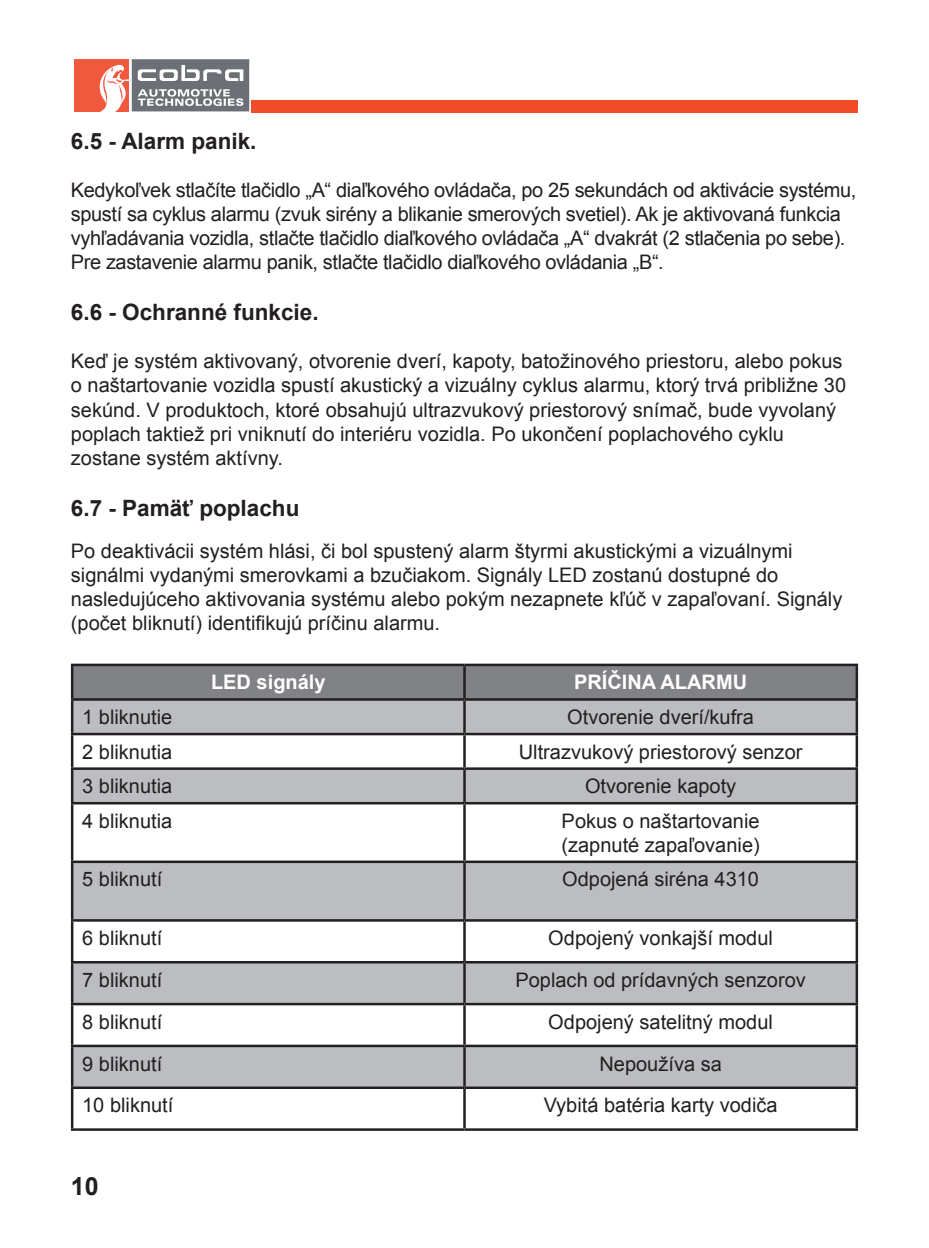
<style>
.page{position:relative;width:929px;height:1248px;background:#fff}
.page>*{position:absolute;margin:0;border:0;box-sizing:border-box;transform-origin:0 0}
.t1{font:700 25px "Arial";color:#231f20}
.t2{font:700 22.5px "Arial";color:#231f20}
.t3{font:20px/24px "Arial";color:#231f20}
.t4{font:20px/24px "Arial";letter-spacing:-.02em;color:#231f20}
.t5{font:700 20px "Arial";color:#fff}
</style>
<div class="page">
<div style="left:245px;top:100px;width:612px;height:12px;background:#f04c27"></div>
<div style="left:72px;top:56px;width:178px;height:57px;background:linear-gradient(to right,#fff,#fff)"></div>
<div style="left:74px;top:59px;width:55px;height:52px;background:#f0593d"></div>
<svg style="left:99px;top:59px;width:150px;height:52px"></svg>
<div style="left:73px;top:666px;width:782px;height:32px;background:#808285"></div>
<svg style="left:73px;top:700px;width:782px;height:386px;fill:#bcbdc0"></svg>
<hr style="left:71px;top:663px;width:393px;height:3px;background:#231f20">
<hr style="left:71px;top:666px;width:2px;height:32px;background:#231f20">
<hr style="left:464px;top:663px;width:393px;height:3px;background:#231f20">
<hr style="left:463px;top:666px;width:2px;height:32px;background:#231f20">
<hr style="left:855px;top:666px;width:2px;height:32px;background:#231f20">
<hr style="left:71px;top:698px;width:393px;height:2px;background:#231f20">
<hr style="left:71px;top:700px;width:2px;height:32px;background:#231f20">
<hr style="left:464px;top:698px;width:393px;height:2px;background:#231f20">
<hr style="left:463px;top:700px;width:2px;height:32px;background:#231f20">
<hr style="left:855px;top:700px;width:2px;height:32px;background:#231f20">
<hr style="left:71px;top:732px;width:393px;height:3px;background:#231f20">
<hr style="left:71px;top:735px;width:2px;height:32px;background:#231f20">
<hr style="left:464px;top:732px;width:393px;height:3px;background:#231f20">
<hr style="left:463px;top:735px;width:2px;height:32px;background:#231f20">
<hr style="left:855px;top:735px;width:2px;height:32px;background:#231f20">
<hr style="left:71px;top:767px;width:393px;height:2px;background:#231f20">
<hr style="left:71px;top:769px;width:2px;height:32px;background:#231f20">
<hr style="left:464px;top:767px;width:393px;height:2px;background:#231f20">
<hr style="left:463px;top:769px;width:2px;height:32px;background:#231f20">
<hr style="left:855px;top:769px;width:2px;height:32px;background:#231f20">
<hr style="left:71px;top:801px;width:393px;height:3px;background:#231f20">
<hr style="left:71px;top:804px;width:2px;height:56px;background:#231f20">
<hr style="left:464px;top:801px;width:393px;height:3px;background:#231f20">
<hr style="left:463px;top:804px;width:2px;height:56px;background:#231f20">
<hr style="left:855px;top:804px;width:2px;height:56px;background:#231f20">
<hr style="left:71px;top:860px;width:393px;height:3px;background:#231f20">
<hr style="left:71px;top:863px;width:2px;height:56px;background:#231f20">
<hr style="left:71px;top:919px;width:393px;height:2px;background:#231f20">
<hr style="left:71px;top:921px;width:2px;height:39px;background:#231f20">
<hr style="left:463px;top:921px;width:2px;height:39px;background:#231f20">
<hr style="left:855px;top:921px;width:2px;height:39px;background:#231f20">
<hr style="left:71px;top:1005px;width:2px;height:39px;background:#231f20">
<hr style="left:463px;top:1005px;width:2px;height:39px;background:#231f20">
<hr style="left:855px;top:1005px;width:2px;height:39px;background:#231f20">
<hr style="left:71px;top:1044px;width:393px;height:3px;background:#231f20">
<hr style="left:71px;top:1047px;width:2px;height:39px;background:#231f20">
<hr style="left:464px;top:1044px;width:393px;height:3px;background:#231f20">
<hr style="left:463px;top:1047px;width:2px;height:39px;background:#231f20">
<hr style="left:855px;top:1047px;width:2px;height:39px;background:#231f20">
<hr style="left:71px;top:1086px;width:393px;height:2px;background:#231f20">
<hr style="left:71px;top:1088px;width:2px;height:40px;background:#231f20">
<hr style="left:464px;top:1086px;width:393px;height:2px;background:#231f20">
<hr style="left:463px;top:1088px;width:2px;height:40px;background:#231f20">
<hr style="left:855px;top:1088px;width:2px;height:40px;background:#231f20">
<hr style="left:71px;top:1128px;width:393px;height:2px;background:#231f20">
<hr style="left:464px;top:1128px;width:393px;height:2px;background:#231f20">
<hr style="left:464px;top:860px;width:393px;height:3px;background:#231f20">
<hr style="left:463px;top:863px;width:2px;height:56px;background:#231f20">
<hr style="left:855px;top:863px;width:2px;height:56px;background:#231f20">
<hr style="left:464px;top:919px;width:393px;height:2px;background:#231f20">
<hr style="left:71px;top:960px;width:393px;height:3px;background:#231f20">
<hr style="left:71px;top:963px;width:2px;height:39px;background:#231f20">
<hr style="left:464px;top:960px;width:393px;height:3px;background:#231f20">
<hr style="left:463px;top:963px;width:2px;height:39px;background:#231f20">
<hr style="left:855px;top:963px;width:2px;height:39px;background:#231f20">
<hr style="left:71px;top:1002px;width:393px;height:3px;background:#231f20">
<hr style="left:464px;top:1002px;width:393px;height:3px;background:#231f20">
<p class="t2" style="left:71px;top:127px;width:187px">6.5 - Alarm panik.</p>
<p class="t4" style="left:71px;top:178px;width:786px">Kedykoľvek stlačíte tlačidlo „A“ diaľkového ovládača, po 25 sekundách od aktivácie systému, spustí sa cyklus alarmu (zvuk sirény a blikanie smerových svetiel). Ak je aktivovaná funkcia vyhľadávania vozidla, stlačte tlačidlo diaľkového ovládača „A“ dvakrát (2 stlačenia po sebe).<br>Pre zastavenie alarmu panik, stlačte tlačidlo diaľkového ovládania „B“.</p>
<p class="t2" style="left:71px;top:298px;width:249px">6.6 - Ochranné funkcie.</p>
<p class="t3" style="left:71px;top:349px;width:776px">Keď je systém aktivovaný, otvorenie dverí, kapoty, batožinového priestoru, alebo pokus o naštartovanie vozidla spustí akustický a vizuálny cyklus alarmu, ktorý trvá približne 30 sekúnd. V produktoch, ktoré obsahujú ultrazvukový priestorový snímač, bude vyvolaný poplach taktiež pri vniknutí do interiéru vozidla. Po ukončení poplachového cyklu zostane systém aktívny.</p>
<p class="t2" style="left:71px;top:493px;width:230px">6.7 - Pamäť poplachu</p>
<p class="t3" style="left:71px;top:538px;width:772px">Po deaktivácii systém hlási, či bol spustený alarm štyrmi akustickými a vizuálnymi signálmi vydanými smerovkami a bzučiakom. Signály LED zostanú dostupné do nasledujúceho aktivovania systému alebo pokým nezapnete kľúč v zapaľovaní. Signály (počet bliknutí) identifikujú príčinu alarmu.</p>
<p class="t5" style="left:211px;top:669px;width:116px">LED signály</p>
<p class="t5" style="left:574px;top:669px;width:174px">PRÍČINA ALARMU</p>
<p class="t3" style="left:82px;top:705px;width:92px">1 bliknutie</p>
<p class="t3" style="left:567px;top:705px;width:188px">Otvorenie dverí/kufra</p>
<p class="t3" style="left:82px;top:739px;width:92px">2 bliknutia</p>
<p class="t3" style="left:518px;top:739px;width:285px">Ultrazvukový priestorový senzor</p>
<p class="t3" style="left:82px;top:774px;width:92px">3 bliknutia</p>
<p class="t3" style="left:585px;top:774px;width:153px">Otvorenie kapoty</p>
<p class="t3" style="left:82px;top:808px;width:92px">4 bliknutia</p>
<p class="t3" style="left:561px;top:808px;width:200px">Pokus o naštartovanie (zapnuté zapaľovanie)</p>
<p class="t3" style="left:82px;top:867px;width:82px">5 bliknutí</p>
<p class="t3" style="left:562px;top:867px;width:198px">Odpojená siréna 4310</p>
<p class="t3" style="left:82px;top:926px;width:82px">6 bliknutí</p>
<p class="t3" style="left:548px;top:926px;width:226px">Odpojený vonkajší modul</p>
<p class="t3" style="left:82px;top:967px;width:82px">7 bliknutí</p>
<p class="t3" style="left:515px;top:967px;width:292px">Poplach od prídavných senzorov</p>
<p class="t3" style="left:82px;top:1009px;width:82px">8 bliknutí</p>
<p class="t3" style="left:548px;top:1009px;width:226px">Odpojený satelitný modul</p>
<p class="t3" style="left:82px;top:1051px;width:82px">9 bliknutí</p>
<p class="t3" style="left:599px;top:1051px;width:124px">Nepoužíva sa</p>
<p class="t3" style="left:82px;top:1093px;width:93px">10 bliknutí</p>
<p class="t3" style="left:543px;top:1093px;width:235px">Vybitá batéria karty vodiča</p>
<p class="t1" style="left:71px;top:1169px;width:29px">10</p>
</div>
